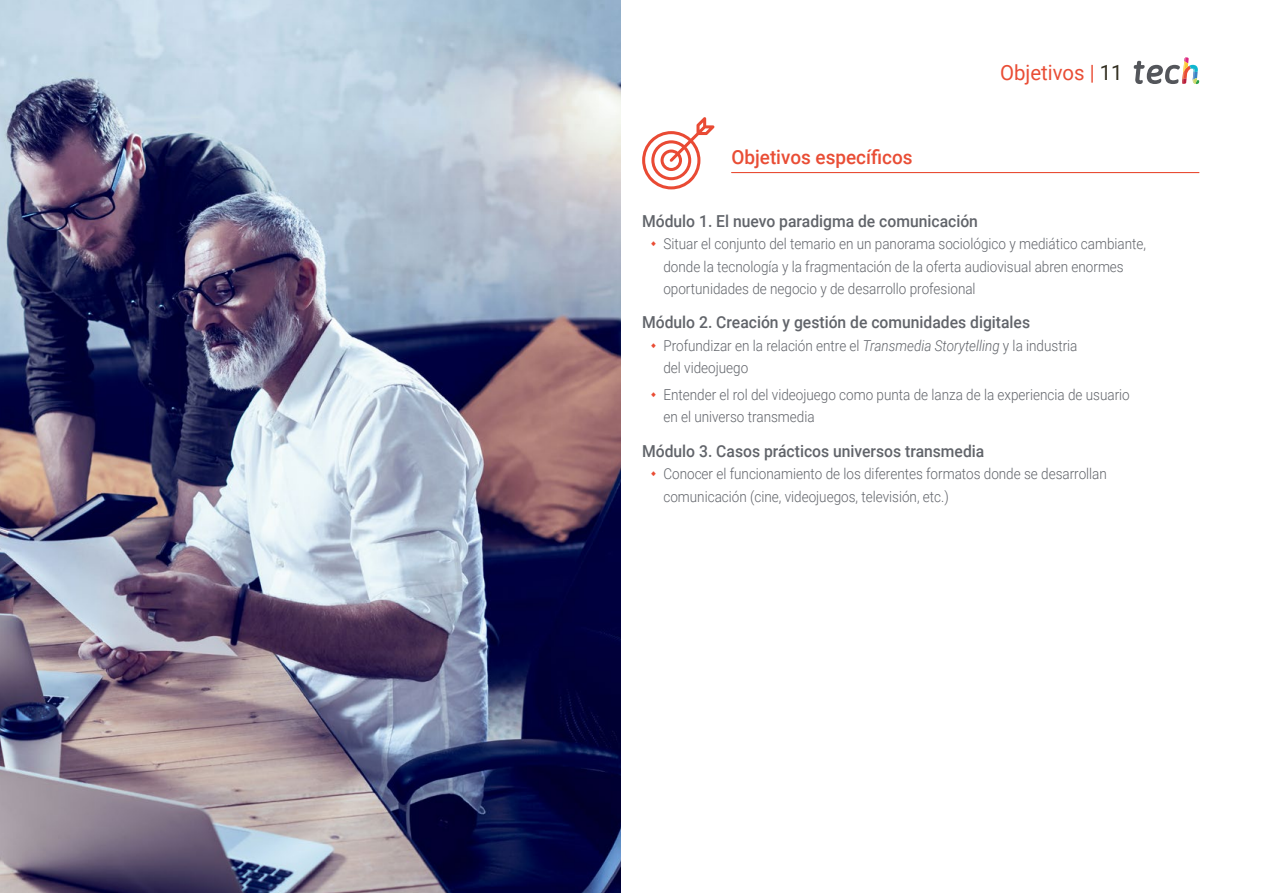
<style>
.page{position:relative;width:1263px;height:893px;background:#fff}
.page>*{position:absolute;margin:0;border:0;box-sizing:border-box;transform-origin:0 0}
.t1{font:21px "Roboto";color:#e94d35}
.t2{font:500 19.5px "Roboto";color:#e94d35}
.t3{font:500 16.5px "Roboto";color:#61646a;scale:.95 1}
.t4{font:300 15px/22.5px "Roboto";color:#61646a;scale:.9 1}
.s1{color:#312e20}
.s2{font-style:italic}
</style>
<div class="page">
<hr style="left:731px;top:172px;width:468px;height:1px;background:#e94d35">
<svg style="left:642px;top:117px;width:72px;height:72px"></svg>
<img style="left:0;top:0;width:621px;height:893px">
<svg style="left:1134px;top:57px;width:65px;height:27px"></svg>
<h2 class="t2" style="left:731px;top:144px;width:183px">Objetivos específicos</h2>
<h1 class="t1" style="left:1000px;top:57px;width:124px">Objetivos | <span class="s1">11</span></h1>
<p class="t3" style="left:642px;top:209px;width:355px">Módulo 1. El nuevo paradigma de comunicación</p>
<p class="t4" style="left:663px;top:232px;width:538px">Situar el conjunto del temario en un panorama sociológico y mediático cambiante, donde la tecnología y la fragmentación de la oferta audiovisual abren enormes oportunidades de negocio y de desarrollo profesional</p>
<p class="t3" style="left:642px;top:311px;width:410px">Módulo 2. Creación y gestión de comunidades digitales</p>
<p class="t4" style="left:663px;top:334px;width:462px">Profundizar en la relación entre el <span class="s2">Transmedia Storytelling</span> y la industria del videojuego</p>
<p class="t4" style="left:663px;top:383px;width:520px">Entender el rol del videojuego como punta de lanza de la experiencia de usuario en el universo transmedia</p>
<p class="t3" style="left:642px;top:439px;width:362px">Módulo 3. Casos prácticos universos transmedia</p>
<p class="t4" style="left:663px;top:462px;width:494px">Conocer el funcionamiento de los diferentes formatos donde se desarrollan comunicación (cine, videojuegos, televisión, etc.)</p>
</div>
